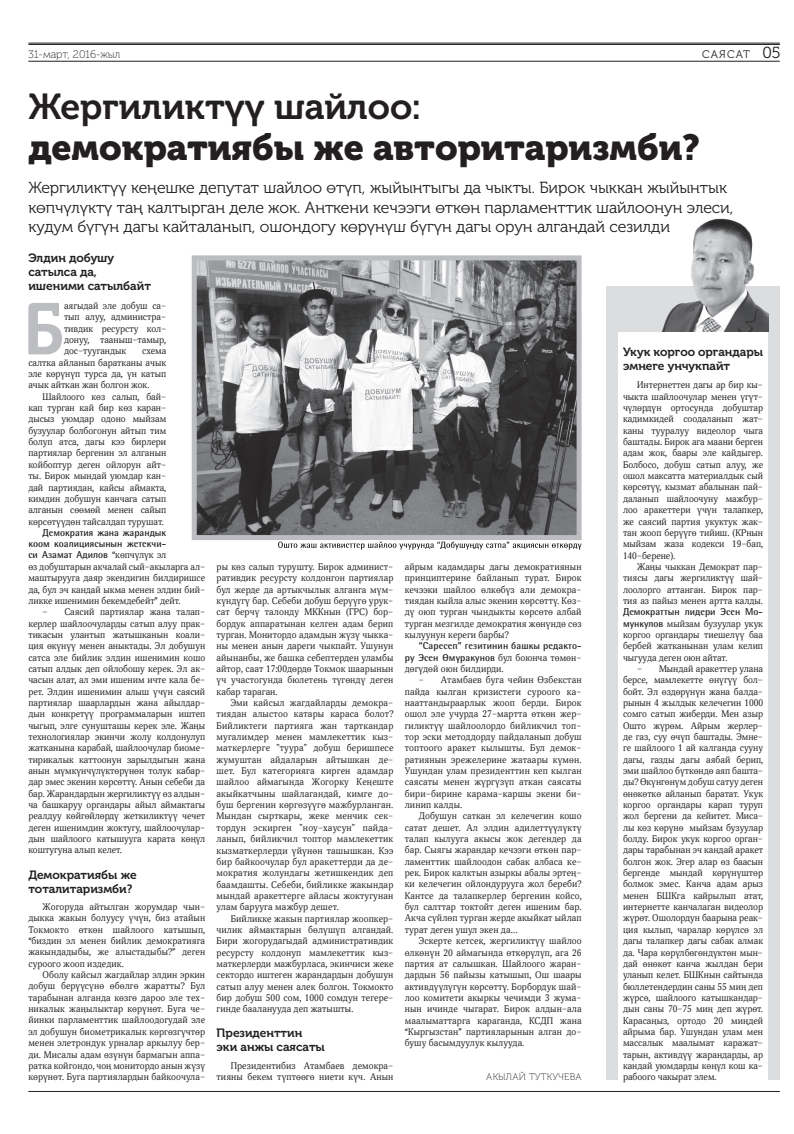
<style>
.page{position:relative;width:794px;height:1134px;background:#fff}
.page>*{position:absolute;margin:0;border:0;box-sizing:border-box;transform-origin:0 0}
.t1{font:700 80.1px "Mir";color:#bcbdc0}
.t2{font:36px "Museo Cyrillic 900";color:#231f20}
.t3{font:36px "Museo Cyrillic 700";color:#231f20}
.t4{font:16px/19.2px "Museo Cyrillic 300";color:#231f20}
.t5{font:12px/14px "Museo Cyrillic 700";color:#231f20}
.t6{font:11px "Museo Cyrillic 100";color:#231f20}
.t7{font:11px "Museo Cyrillic 300";letter-spacing:.095em;color:#231f20}
.t8{font:700 10px/11.3px "Rotis Semi Sans W1 G";color:#231f20;text-align:justify}
.t9{font:9.5px/11.3px "Selina Otech";letter-spacing:.01em;color:#231f20;text-align:justify}
.t10{font:9.5px "Museo Cyrillic 100";letter-spacing:.025em;color:#231f20}
.s1{font-size:16px}
.s2{font-family:"Selina Otech";font-weight:400;font-size:9.5px}
.s3{font-family:"Rotis Semi Sans W1 G";font-weight:700;font-size:10px}
</style>
<div class="page">
<hr style="left:28px;top:43px;width:752px;height:1px;background:#231f20">
<hr style="left:28px;top:44px;width:752px;height:1px;background:#231f20">
<hr style="left:28px;top:61px;width:752px;height:1px;background:#231f20">
<hr style="left:28px;top:1091px;width:752px;height:1px;background:#231f20">
<svg style="left:278px;top:541px;width:303px;height:9px"></svg>
<img style="left:198px;top:261px;width:377px;height:273px">
<div style="left:192px;top:255px;width:389px;height:285px;border:5px solid #bcbdc0"></div>
<div style="left:606px;top:320px;width:11px;height:760px;background:#dcdddf"></div>
<div style="left:768px;top:320px;width:12px;height:760px;background:#dcdddf"></div>
<div style="left:606px;top:286px;width:174px;height:46px;background:#dcdddf"></div>
<img style="left:661px;top:218px;width:107px;height:114px">
<p class="t6" style="left:28px;top:49px;width:94px">31-март, 2016-жыл</p>
<p class="t7" style="left:702px;top:49px;width:80px">САЯСАТ <span class="s1">05</span></p>
<h2 class="t3" style="left:28px;top:87px;width:394px">Жергиликтүү шайлоо:</h2>
<h2 class="t2" style="left:28px;top:127px;width:673px">демократиябы же авторитаризмби?</h2>
<p class="t4" style="left:28px;top:179px;width:707px">Жергиликтүү кеңешке депутат шайлоо өтүп, жыйынтыгы да чыкты. Бирок чыккан жыйынтык көпчүлүктү таң калтырган деле жок. Анткени кечээги өткөн парламенттик шайлоонун элеси, кудум бүгүн дагы кайталанып, ошондогу көрүнүш бүгүн дагы орун алгандай сезилди</p>
<p class="t5" style="left:28px;top:251px;width:124px">Элдин добушу сатылса да, ишеними сатылбайт</p>
<h1 class="t1" style="left:23px;top:282px;width:43px">Б</h1>
<p class="t9" style="left:64px;top:300px;width:104px">аягыдай эле добуш са&shy;тып алуу, администра&shy;тивдик ресурсту кол&shy;донуу, тааныш-тамыр, дос-туугандык</p>
<p class="t9" style="left:28px;top:346px;width:139px;text-indent:114px">схема салтка айланып баратканы ачык эле көрүнүп турса да, үн катып ачык айткан жан болгон жок.</p>
<p class="t9" style="left:28px;top:391px;width:139px;text-indent:14px">Шайлоого көз салып, бай&shy;кап турган кай бир көз каран&shy;дысыз уюмдар одоно мыйзам бузуулар болбогонун айтып тим болуп атса, дагы кээ бирлери партиялар бергенин эл алганын койбоптур деген ойлорун айт&shy;ты. Бирок мындай уюмдар кан&shy;дай партиядан, кайсы аймакта, кимдин добушун канчага сатып алганын сөөмөй менен сайып көрсөтүүдөн тайсалдап турушат.</p>
<p class="t8" style="left:28px;top:527px;width:139px;text-indent:14px">Демократия жана жарандык коом коалициясынын жетекчи&shy;си Азамат Адилов <span class="s2">“көпчүлүк эл</span></p>
<p class="t9" style="left:28px;top:561px;width:178px">өз добуштарын акчалай сый-акыларга ал&shy;маштырууга даяр экендигин билдиришсе да, бул эч кандай ыкма менен элдин бий&shy;ликке ишенимин бекемдебейт” дейт.</p>
<p class="t9" style="left:28px;top:606px;width:178px;text-indent:14px">- Саясий партиялар жана талап&shy;керлер шайлоочуларды сатып алуу прак&shy;тикасын улантып жатышканын коали&shy;ция өкүнүү менен аныктады. Эл добушун сатса эле бийлик элдин ишенимин кошо сатып алдык деп ойлобошу керек. Эл ак&shy;часын алат, ал эми ишеним ичте кала бе&shy;рет. Элдин ишенимин алыш үчүн саясий партиялар шаарлардын жана айылдар&shy;дын конкретүү программаларын иштеп чыгып, элге сунушташы керек эле. Жаңы технологиялар экинчи жолу колдонулуп жатканына карабай, шайлоочулар биоме&shy;тирикалык каттоонун зарылдыгын жана анын мүмкүнчүлүктөрүнөн толук кабар&shy;дар эмес экенин көрсөттү. Анын себеби да бар. Жарандардын жергиликтүү өз алдын&shy;ча башкаруу органдары айыл аймактагы реалдуу көйгөйлөрдү жеткиликтүү чечет деген ишенимдин жоктугу, шайлоочулар&shy;дын шайлоого катышууга карата көңүл коштугуна алып келет.</p>
<p class="t5" style="left:28px;top:868px;width:110px">Демократиябы же тоталитаризмби?</p>
<p class="t9" style="left:28px;top:901px;width:178px;text-indent:14px">Жогоруда айтылган жорумдар чын&shy;дыкка жакын болуусу үчүн, биз атайын Токмокто өткөн шайлоого катышып, “биздин эл менен бийлик демократияга жакындадыбы, же алыстадыбы?” деген суроого жооп издедик.</p>
<p class="t9" style="left:28px;top:969px;width:178px;text-indent:14px">Оболу кайсыл жагдайлар элдин эркин добуш берүүсүнө өбөлгө жаратты? Бул тарабынан алганда көзгө дароо эле тех&shy;никалык жаңылыктар көрүнөт. Буга че&shy;йинки парламенттик шайлоодогудай эле эл добушун биометрикалык көргөзгүчтөр менен элетрондук урналар аркылуу бер&shy;ди. Мисалы адам өзүнүн бармагын аппа&shy;ратка койгондо, чоң монитордо анын жүзү көрүнөт. Буга партиялардын байкоочула-</p>
<p class="t9" style="left:216px;top:561px;width:178px">ры көз салып турушту. Бирок админист&shy;ративдик ресурсту колдонгон партиялар бул жерде да артыкчылык алганга мүм&shy;күндүгү бар. Себеби добуш берүүгө урук&shy;сат берчү талонду МККнын (ГРС) бор&shy;бордук аппаратынан келген адам берип турган. Монитордо адамдын жүзү чыкка&shy;ны менен анын дареги чыкпайт. Ушунун айынанбы, же башка себептерден уламбы айтор, саат 17:00дөрдө Токмок шаарынын үч участогунда бюлетень түгөндү деген кабар тараган.</p>
<p class="t9" style="left:216px;top:697px;width:178px;text-indent:14px">Эми кайсыл жагдайларды демокра&shy;тиядан алыстоо катары караса болот?<br>Бийликтеги партияга жан тарткандар мугалимдер менен мамлекеттик кыз&shy;маткерлерге "туура" добуш беришпесе жумуштан айдаларын айтышкан де&shy;шет. Бул категорияга кирген адамдар шайлоо аймагында Жогорку Кеңеште акыйкатчыны шайлагандай, кимге до&shy;буш бергенин көргөзүүгө мажбурланган.<br>Мындан сырткары, жеке менчик сек&shy;тордун эскирген "ноу-хаусун" пайда&shy;ланып, бийликчил топтор мамлекеттик кызматкерлерди үйүнөн ташышкан. Кээ бир байкоочулар бул аракеттерди да де&shy;мократия жолундагы жетишкендик деп баамдашты. Себеби, бийликке жакындар мындай аракеттерге айласы жоктугунан улам барууга мажбур дешет.</p>
<p class="t9" style="left:216px;top:913px;width:178px;text-indent:14px">Бийликке жакын партиялар жоопкер&shy;чилик аймактарын бөлүшүп алгандай.<br>Бири жогорудагыдай административдик ресурсту колдонуп мамлекеттик кыз&shy;маткерлерди мажбурласа, экинчиси жеке сектордо иштеген жарандардын добушун сатып алуу менен алек болгон. Токмокто бир добуш 500 сом, 1000 сомдун тегере&shy;гинде бааланууда деп жатышты.</p>
<p class="t5" style="left:216px;top:1026px;width:110px">Президенттин эки анжы саясаты</p>
<p class="t9" style="left:216px;top:1060px;width:178px;text-align:right">Президентибиз Атамбаев демокра&shy;тияны бекем түптөөгө ниети күч. Анын</p>
<p class="t9" style="left:405px;top:561px;width:178px">айрым кадамдары дагы демократиянын принциптерине байланып турат. Бирок кечээки шайлоо өлкөбүз али демокра&shy;тиядан кыйла алыс экенин көрсөттү. Көз&shy;дү оюп турган чындыкты көрсөтө албай турган мезгилде демократия жөнүндө сөз кылуунун кереги барбы?</p>
<p class="t8" style="left:405px;top:640px;width:178px;text-align:right">“Саресеп” гезитинин башкы редакто-<br>ру Эсен Өмүракунов <span class="s2">бул боюнча төмөн-</span></p>
<p class="t9" style="left:405px;top:663px;width:100px">дөгүдөй оюн билдирди.</p>
<p class="t9" style="left:405px;top:674px;width:178px;text-indent:14px">- Атамбаев буга чейин Өзбекстан пайда кылган кризистеги суроого ка&shy;нааттандыраарлык жооп берди. Бирок ошол эле учурда 27-мартта өткөн жер&shy;гиликтүү шайлоолордо бийликчил топ&shy;тор эски методдорду пайдаланып добуш топтоого аракет кылышты. Бул демок&shy;ратиянын эрежелерине жатаары күмөн.<br>Ушундан улам президенттин кеп кылган саясаты менен жүргүзүп аткан саясаты бири-бирине карама-каршы экени би&shy;линип калды.</p>
<p class="t9" style="left:405px;top:810px;width:178px;text-indent:14px">Добушун саткан эл келечегин кошо сатат дешет. Ал элдин адилеттүүлүктү талап кылууга акысы жок дегендер да бар. Сыягы жарандар кечээги өткөн пар&shy;ламенттик шайлоодон сабак албаса ке&shy;рек. Бирок калктын азыркы абалы эртең&shy;ки келечегин ойлондурууга жол береби?<br>Кантсе да талапкерлер бергенин койсо, бул салттар токтойт деген ишеним бар.<br>Акча сүйлөп турган жерде акыйкат ыйлап турат деген ушул экен да...</p>
<p class="t9" style="left:405px;top:935px;width:178px;text-indent:14px">Эскерте кетсек, жергиликтүү шайлоо өлкөнүн 20 аймагында өткөрүлүп, ага 26 партия ат салышкан. Шайлоого жаран&shy;дардын 56 пайызы катышып, Ош шаары активдүүлүгүн көрсөттү. Борбордук шай&shy;лоо комитети акыркы чечимди 3 жума&shy;нын ичинде чыгарат. Бирок алдын-ала маалыматтарга караганда, КСДП жана “Кыргызстан” партияларынын алган до&shy;бушу басымдуулук кылууда.</p>
<p class="t10" style="left:486px;top:1072px;width:97px">Акылай Туткучева</p>
<p class="t5" style="left:623px;top:345px;width:142px">Укук коргоо органдары эмнеге унчукпайт</p>
<p class="t9" style="left:623px;top:380px;width:142px;text-indent:14px">Интернеттен дагы ар бир кы&shy;чыкта шайлоочулар менен үгүт&shy;чүлөрдүн ортосунда добуштар кадимкидей соодаланып жат&shy;каны тууралуу видеолор чыга баштады. Бирок ага маани берген адам жок, баары эле кайдыгер.<br>Болбосо, добуш сатып алуу, же ошол максатта материалдык сый көрсөтүү, кызмат абалынан пай&shy;даланып шайлоочуну мажбур&shy;лоо аракеттери үчүн талапкер, же саясий партия укуктук жак&shy;тан жооп берүүгө тийиш. (КРнын мыйзам жаза кодекси 19-бап, 140-берене).</p>
<p class="t9" style="left:623px;top:561px;width:142px;text-indent:14px">Жаңы чыккан Демократ пар&shy;тиясы дагы жергиликтүү шай&shy;лоолорго аттанган. Бирок пар&shy;тия аз пайыз менен артта калды.</p>
<p class="t8" style="left:623px;top:606px;width:142px">Демократтын лидери Эсен Мо-</p>
<p class="t9" style="left:623px;top:618px;width:142px"><span class="s3">мункулов</span> мыйзам бузуулар укук коргоо органдары тиешелүү баа бербей жатканынан улам келип чыгууда деген оюн айтат.</p>
<p class="t9" style="left:623px;top:663px;width:142px;text-indent:14px">- Мындай аракеттер улана берсе, мамлекетте өнүгүү бол&shy;бойт. Эл өздөрүнүн жана балда&shy;рынын 4 жылдык келечегин 1000 сомго сатып жиберди. Мен азыр Ошто жүрөм. Айрым жерлер&shy;де газ, суу өчүп баштады. Эмне&shy;ге шайлоого 1 ай калганда сууну дагы, газды дагы аябай берип, эми шайлоо бүткөндө аяп башта&shy;ды? Өкүнгөнүм добуш сатуу деген өнөкөткө айланып баратат. Укук коргоо органдары карап туруп жол бергени да кейитет. Миса&shy;лы көз көрүнө мыйзам бузуулар болду. Бирок укук коргоо орган&shy;дары тарабынан эч кандай аракет болгон жок. Эгер алар өз баасын бергенде мындай көрүнүштөр болмок эмес. Канча адам арыз менен БШКга кайрылып атат, интернетте канчалаган видеолор жүрөт. Ошолордун баарына реак&shy;ция кылып, чаралар көрүлсө эл дагы талапкер дагы сабак алмак да. Чара көрүлбөгөндүктөн мын&shy;дай өнөкөт канча жылдан бери уланып келет. БШКнын сайтында бюллетендердин саны 55 миң деп жүрсө, шайлоого катышкандар&shy;дын саны 70-75 миң деп жүрөт.<br>Карасаңыз, ортодо 20 миңдей айрыма бар. Ушундан улам мен массалык маалымат каражат&shy;тарын, активдүү жарандарды, ар кандай уюмдарды көңүл кош ка&shy;рабоого чакырат элем.</p>
</div>
